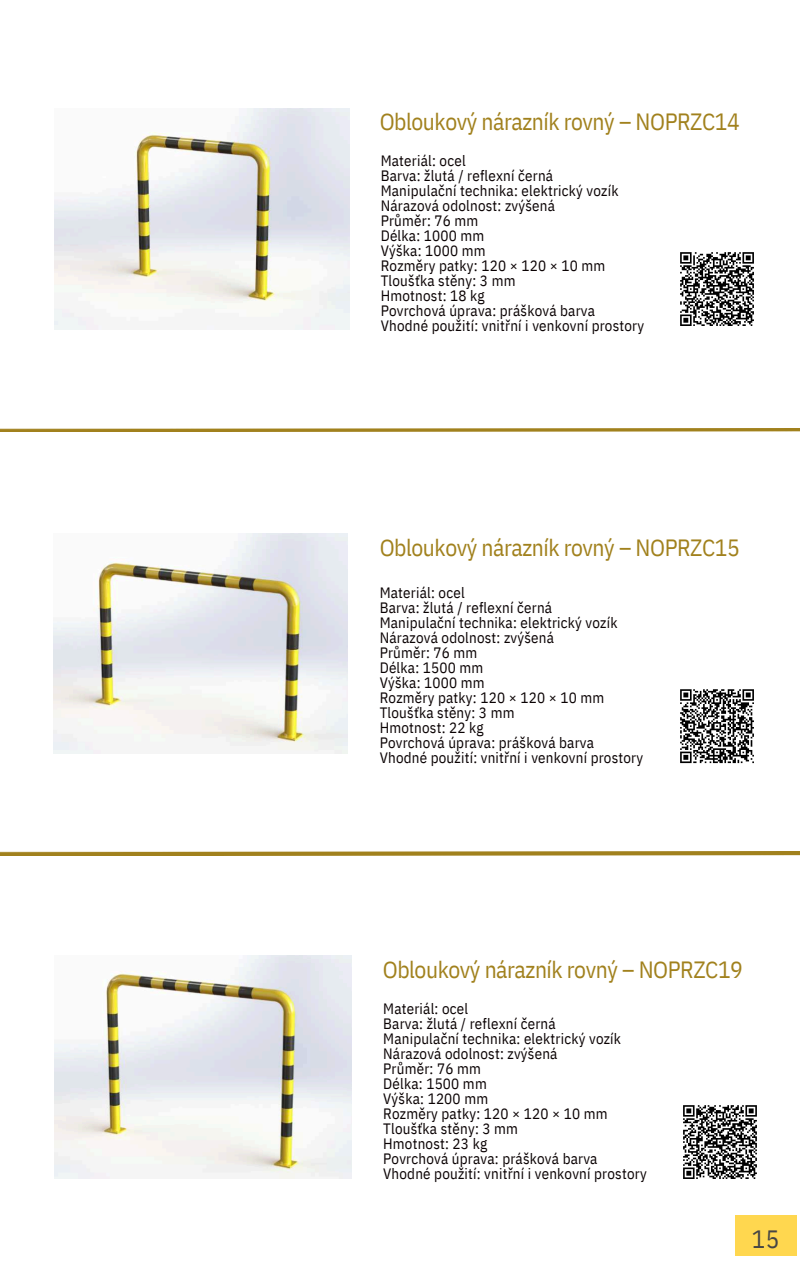
<style>
.page{position:relative;width:800px;height:1280px;background:#fff}
.page>*{position:absolute;margin:0;border:0;box-sizing:border-box;transform-origin:0 0}
.t1{font:25px "IBM Plex Sans Cond";color:#474645}
.t2{font:23.5px "IBM Plex Sans Cond";letter-spacing:-.02em;color:#a1811d}
.t3{font:15px "IBM Plex Sans Cond";letter-spacing:.015em;color:#0a0203}
</style>
<div class="page">
<img style="left:54px;top:108px;width:296px;height:221px">
<img style="left:54px;top:533px;width:294px;height:221px">
<img style="left:54px;top:955px;width:298px;height:223px">
<img style="left:0;top:428px;width:800px;height:4px">
<hr style="left:0;top:852px;width:800px;height:3px;background:#a1811d">
<div style="left:735px;top:1215px;width:61px;height:41px;background:#ffd74f"></div>
<svg style="left:680px;top:252px;width:74px;height:74px"></svg>
<svg style="left:680px;top:689px;width:74px;height:75px"></svg>
<svg style="left:683px;top:1105px;width:74px;height:74px"></svg>
<p class="t2" style="left:380px;top:106px;width:362px">Obloukový nárazník rovný – NOPRZC14</p>
<h1 class="t3" style="left:381px;top:150px;width:87px">Materiál: ocel</h1>
<p class="t3" style="left:381px;top:165px;width:174px">Barva: žlutá / reflexní černá</p>
<p class="t3" style="left:381px;top:180px;width:239px">Manipulační technika: elektrický vozík</p>
<p class="t3" style="left:381px;top:195px;width:176px">Nárazová odolnost: zvýšená</p>
<p class="t3" style="left:381px;top:210px;width:99px">Průměr: 76 mm</p>
<p class="t3" style="left:381px;top:225px;width:105px">Délka: 1000 mm</p>
<p class="t3" style="left:381px;top:240px;width:106px">Výška: 1000 mm</p>
<p class="t3" style="left:381px;top:255px;width:226px">Rozměry patky: 120 × 120 × 10 mm</p>
<p class="t3" style="left:381px;top:270px;width:136px">Tloušťka stěny: 3 mm</p>
<p class="t3" style="left:381px;top:285px;width:105px">Hmotnost: 18 kg</p>
<p class="t3" style="left:381px;top:300px;width:216px">Povrchová úprava: prášková barva</p>
<p class="t3" style="left:381px;top:315px;width:265px">Vhodné použití: vnitřní i venkovní prostory</p>
<p class="t2" style="left:380px;top:532px;width:362px">Obloukový nárazník rovný – NOPRZC15</p>
<p class="t3" style="left:380px;top:583px;width:87px">Materiál: ocel</p>
<p class="t3" style="left:380px;top:598px;width:174px">Barva: žlutá / reflexní černá</p>
<p class="t3" style="left:380px;top:613px;width:239px">Manipulační technika: elektrický vozík</p>
<p class="t3" style="left:380px;top:628px;width:176px">Nárazová odolnost: zvýšená</p>
<p class="t3" style="left:380px;top:643px;width:99px">Průměr: 76 mm</p>
<p class="t3" style="left:380px;top:658px;width:105px">Délka: 1500 mm</p>
<p class="t3" style="left:380px;top:673px;width:106px">Výška: 1000 mm</p>
<p class="t3" style="left:380px;top:688px;width:226px">Rozměry patky: 120 × 120 × 10 mm</p>
<p class="t3" style="left:380px;top:703px;width:136px">Tloušťka stěny: 3 mm</p>
<p class="t3" style="left:380px;top:718px;width:105px">Hmotnost: 22 kg</p>
<p class="t3" style="left:380px;top:733px;width:216px">Povrchová úprava: prášková barva</p>
<p class="t3" style="left:380px;top:748px;width:265px">Vhodné použití: vnitřní i venkovní prostory</p>
<p class="t2" style="left:383px;top:954px;width:362px">Obloukový nárazník rovný – NOPRZC19</p>
<p class="t3" style="left:383px;top:998px;width:87px">Materiál: ocel</p>
<p class="t3" style="left:383px;top:1013px;width:174px">Barva: žlutá / reflexní černá</p>
<p class="t3" style="left:383px;top:1028px;width:239px">Manipulační technika: elektrický vozík</p>
<p class="t3" style="left:383px;top:1043px;width:176px">Nárazová odolnost: zvýšená</p>
<p class="t3" style="left:383px;top:1058px;width:99px">Průměr: 76 mm</p>
<h1 class="t3" style="left:383px;top:1073px;width:105px">Délka: 1500 mm</h1>
<p class="t3" style="left:383px;top:1088px;width:106px">Výška: 1200 mm</p>
<p class="t3" style="left:383px;top:1103px;width:226px">Rozměry patky: 120 × 120 × 10 mm</p>
<p class="t3" style="left:383px;top:1118px;width:136px">Tloušťka stěny: 3 mm</p>
<p class="t3" style="left:383px;top:1133px;width:105px">Hmotnost: 23 kg</p>
<p class="t3" style="left:383px;top:1148px;width:216px">Povrchová úprava: prášková barva</p>
<p class="t3" style="left:383px;top:1163px;width:265px">Vhodné použití: vnitřní i venkovní prostory</p>
<p class="t1" style="left:752px;top:1222px;width:29px">15</p>
</div>
